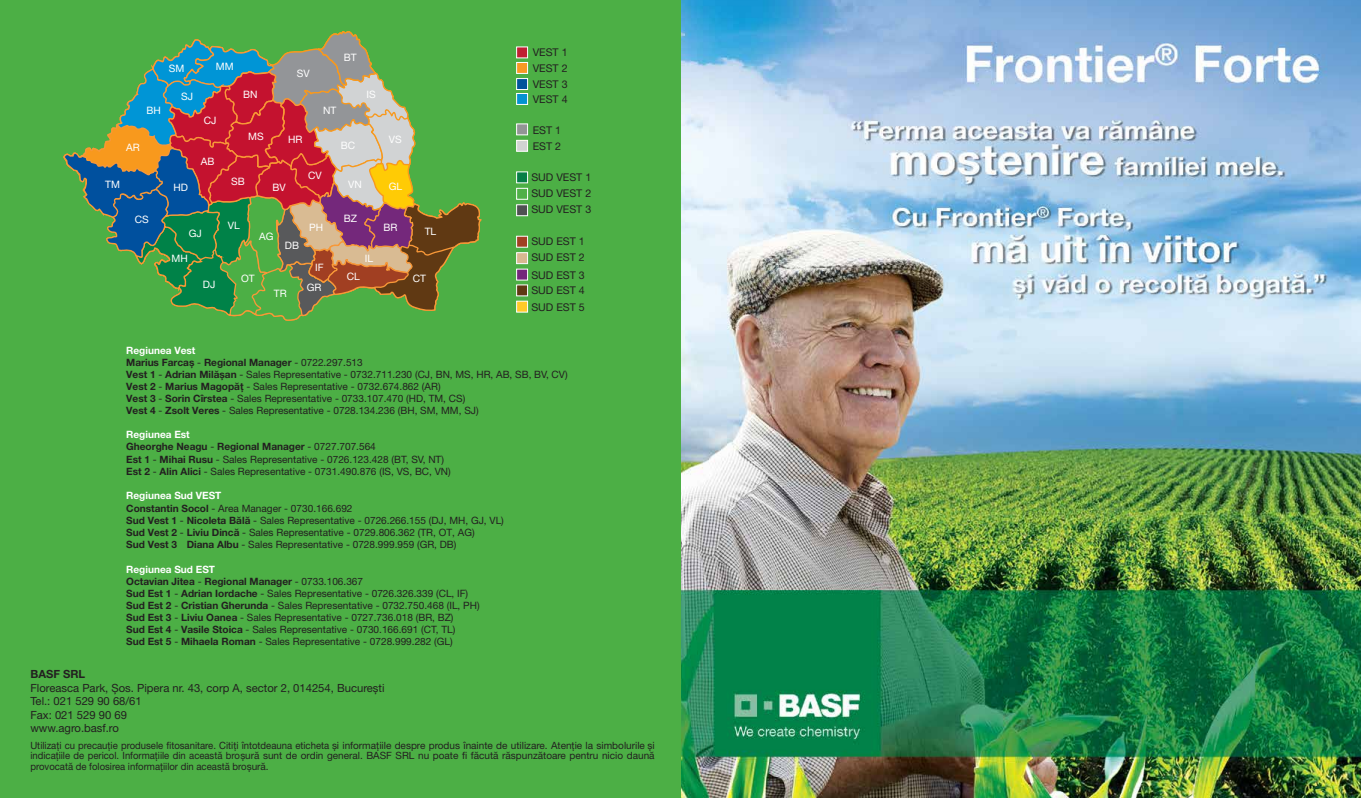
<style>
.page{position:relative;width:1361px;height:798px;background:#fff}
.page>*{position:absolute;margin:0;border:0;box-sizing:border-box;transform-origin:0 0}
.t1{font:11.25px/13.5px "Helvetica Neue LT Pro";color:#231f20}
.t2{font:700 11.25px "Helvetica Neue LT Pro";color:#231f20}
.t3{font:10.62px/16.1px "Helvetica Neue LT Pro";color:#231f20;text-align:justify}
.t4{font:10.25px/19.9px "Helvetica Neue LT Pro";color:#fff;text-align:right}
.t5{font:10.12px/12.1px "Helvetica Neue LT Pro";color:#231f20}
.t6{font:10px/10.8px "Helvetica Neue LT Pro";color:#231f20;text-align:justify;scale:.95 1}
.s1{font-weight:700;color:#fff}
.s2{font-weight:700}
</style>
<div class="page">
<img style="left:680px;top:0;width:681px;height:797px">
<div style="left:0;top:0;width:680px;height:797px;background:#4caf45"></div>
<div style="left:516px;top:140px;width:12px;height:12px;background:#d1d3d2;border:1px solid #fff"></div>
<div style="left:516px;top:172px;width:11px;height:11px;background:#077e47"></div>
<div style="left:516px;top:171px;width:12px;height:12px;border:1px solid #fff"></div>
<div style="left:516px;top:188px;width:11px;height:11px;background:#50b048"></div>
<div style="left:516px;top:123px;width:12px;height:12px;background:#929595;border:1px solid #fff"></div>
<div style="left:516px;top:188px;width:12px;height:11px;border:1px solid #fff"></div>
<div style="left:516px;top:204px;width:12px;height:12px;background:#4f5152;border:1px solid #fff"></div>
<div style="left:516px;top:236px;width:11px;height:11px;background:#a14023"></div>
<div style="left:516px;top:236px;width:12px;height:11px;border:1px solid #fff"></div>
<div style="left:516px;top:252px;width:12px;height:12px;background:#d7b890;border:1px solid #fff"></div>
<div style="left:516px;top:269px;width:11px;height:11px;background:#74287b"></div>
<div style="left:516px;top:269px;width:12px;height:11px;border:1px solid #fff"></div>
<div style="left:516px;top:284px;width:12px;height:12px;background:#5f3913;border:1px solid #fff"></div>
<div style="left:516px;top:301px;width:11px;height:11px;background:#ffca28"></div>
<div style="left:516px;top:301px;width:12px;height:11px;border:1px solid #fff"></div>
<div style="left:516px;top:47px;width:11px;height:11px;background:#c02033"></div>
<div style="left:516px;top:47px;width:12px;height:11px;border:1px solid #fff"></div>
<div style="left:516px;top:62px;width:11px;height:11px;background:#f89924"></div>
<div style="left:516px;top:62px;width:12px;height:12px;border:1px solid #fff"></div>
<div style="left:516px;top:78px;width:11px;height:11px;background:#00539b"></div>
<div style="left:516px;top:78px;width:12px;height:12px;border:1px solid #fff"></div>
<div style="left:516px;top:93px;width:11px;height:11px;background:#0492d1"></div>
<div style="left:516px;top:93px;width:12px;height:12px;border:1px solid #fff"></div>
<svg style="left:63px;top:31px;width:418px;height:290px"></svg>
<p class="t4" style="left:344px;top:47px;width:14px">BT</p>
<p class="t4" style="left:146px;top:100px;width:16px">BH</p>
<p class="t4" style="left:126px;top:137px;width:15px">AR</p>
<p class="t4" style="left:105px;top:174px;width:16px">TM</p>
<p class="t4" style="left:169px;top:58px;width:17px">SM</p>
<p class="t4" style="left:216px;top:57px;width:19px">MM</p>
<p class="t4" style="left:181px;top:86px;width:13px">SJ</p>
<p class="t4" style="left:297px;top:64px;width:14px">SV</p>
<p class="t4" style="left:243px;top:84px;width:16px">BN</p>
<p class="t4" style="left:248px;top:126px;width:17px">MS</p>
<p class="t4" style="left:288px;top:129px;width:16px">HR</p>
<p class="t4" style="left:366px;top:85px;width:11px">IS</p>
<p class="t4" style="left:323px;top:100px;width:15px">NT</p>
<p class="t4" style="left:204px;top:110px;width:14px">CJ</p>
<p class="t4" style="left:389px;top:129px;width:14px">VS</p>
<p class="t4" style="left:341px;top:135px;width:16px">BC</p>
<p class="t4" style="left:348px;top:174px;width:15px">VN</p>
<p class="t4" style="left:389px;top:176px;width:15px">GL</p>
<p class="t4" style="left:201px;top:151px;width:15px">AB</p>
<p class="t4" style="left:308px;top:165px;width:15px">CV</p>
<p class="t4" style="left:231px;top:171px;width:15px">SB</p>
<p class="t4" style="left:272px;top:177px;width:15px">BV</p>
<p class="t4" style="left:173px;top:177px;width:16px">HD</p>
<p class="t4" style="left:135px;top:209px;width:16px">CS</p>
<p class="t4" style="left:189px;top:223px;width:15px">GJ</p>
<p class="t4" style="left:171px;top:248px;width:18px">MH</p>
<p class="t4" style="left:203px;top:274px;width:14px">DJ</p>
<p class="t4" style="left:228px;top:215px;width:13px">VL</p>
<p class="t4" style="left:259px;top:226px;width:16px">AG</p>
<p class="t4" style="left:241px;top:268px;width:15px">OT</p>
<p class="t4" style="left:285px;top:235px;width:16px">DB</p>
<p class="t4" style="left:274px;top:283px;width:14px">TR</p>
<p class="t4" style="left:309px;top:217px;width:16px">PH</p>
<p class="t4" style="left:307px;top:257px;width:18px">IF<br>GR</p>
<p class="t4" style="left:344px;top:208px;width:15px">BZ</p>
<p class="t4" style="left:365px;top:248px;width:10px">IL</p>
<p class="t4" style="left:347px;top:266px;width:15px">CL</p>
<p class="t4" style="left:383px;top:217px;width:16px">BR</p>
<p class="t4" style="left:425px;top:221px;width:13px">TL</p>
<p class="t4" style="left:413px;top:268px;width:15px">CT</p>
<p class="t3" style="left:533px;top:44px;width:36px">VEST 1<br>VEST 2<br>VEST 3</p>
<p class="t3" style="left:533px;top:91px;width:36px">VEST 4</p>
<p class="t3" style="left:533px;top:122px;width:30px">EST 1<br>EST 2</p>
<p class="t3" style="left:531px;top:169px;width:61px">SUD VEST 1<br>SUD VEST 2<br>SUD VEST 3</p>
<p class="t3" style="left:531px;top:233px;width:55px">SUD EST 1<br>SUD EST 2</p>
<p class="t3" style="left:531px;top:267px;width:55px">SUD EST 3<br>SUD EST 4<br>SUD EST 5</p>
<p class="t5" style="left:126px;top:344px;width:443px"><span class="s1">Regiunea Vest<br></span><span class="s2">Marius Farcaș</span> - <span class="s2">Regional Manager</span> - 0722.297.513<br><span class="s2">Vest 1</span> - <span class="s2">Adrian Milășan</span> - Sales Representative - 0732.711.230 (CJ, BN, MS, HR, AB, SB, BV, CV)<br><span class="s2">Vest 2</span> - <span class="s2">Marius Magopăț</span> - Sales Representative - 0732.674.862 (AR)<br><span class="s2">Vest 3</span> - <span class="s2">Sorin Cîrstea</span> - Sales Representative - 0733.107.470 (HD, TM, CS)<br><span class="s2">Vest 4</span> - <span class="s2">Zsolt Veres</span> - Sales Representative - 0728.134.236 (BH, SM, MM, SJ)</p>
<p class="t5" style="left:126px;top:428px;width:326px"><span class="s1">Regiunea Est<br></span><span class="s2">Gheorghe Neagu</span> - <span class="s2">Regional Manager</span> - 0727.707.564<br><span class="s2">Est 1</span> - <span class="s2">Mihai Rusu</span> - Sales Representative - 0726.123.428 (BT, SV, NT)<br><span class="s2">Est 2</span> - <span class="s2">Alin Alici</span> - Sales Representative - 0731.490.876 (IS, VS, BC, VN)</p>
<p class="t5" style="left:126px;top:488px;width:379px"><span class="s1">Regiunea Sud VEST<br></span><span class="s2">Constantin Socol</span> - Area Manager - 0730.166.692<br><span class="s2">Sud Vest 1</span> - <span class="s2">Nicoleta Bălă</span> - Sales Representative - 0726.266.155 (DJ, MH, GJ, VL)<br><span class="s2">Sud Vest 2</span> - <span class="s2">Liviu Dincă</span> - Sales Representative - 0729.806.362 (TR, OT, AG)<br><span class="s2">Sud Vest 3 Diana Albu</span> - Sales Representative - 0728.999.959 (GR, DB)</p>
<p class="t5" style="left:126px;top:562px;width:355px"><span class="s1">Regiunea Sud EST<br></span><span class="s2">Octavian Jitea</span> - <span class="s2">Regional Manager</span> - 0733.106.367<br><span class="s2">Sud Est 1</span> - <span class="s2">Adrian Iordache</span> - Sales Representative - 0726.326.339 (CL, IF)<br><span class="s2">Sud Est 2</span> - <span class="s2">Cristian Gherunda</span> - Sales Representative - 0732.750.468 (IL, PH)<br><span class="s2">Sud Est 3</span> - <span class="s2">Liviu Oanea</span> - Sales Representative - 0727.736.018 (BR, BZ)<br><span class="s2">Sud Est 4</span> - <span class="s2">Vasile Stoica</span> - Sales Representative - 0730.166.691 (CT, TL)<br><span class="s2">Sud Est 5</span> - <span class="s2">Mihaela Roman</span> - Sales Representative - 0728.999.282 (GL)</p>
<p class="t2" style="left:30px;top:667px;width:56px">BASF SRL</p>
<p class="t1" style="left:30px;top:680px;width:356px">Floreasca Park, Șos. Pipera nr. 43, corp A, sector 2, 014254, București<br>Tel.: 021 529 90 68/61<br>Fax: 021 529 90 69<br>www.agro.basf.ro</p>
<p class="t6" style="left:30px;top:739px;width:658px">Utilizaţi cu precauţie produsele fitosanitare. Citiţi întotdeauna eticheta și informaţiile despre produs înainte de utilizare. Atenţie la simbolurile și indicaţiile de pericol. Informaţiile din această broșură sunt de ordin general. BASF SRL nu poate fi făcută răspunzătoare pentru nicio daună provocată de folosirea informaţiilor din această broșură.</p>
</div>
